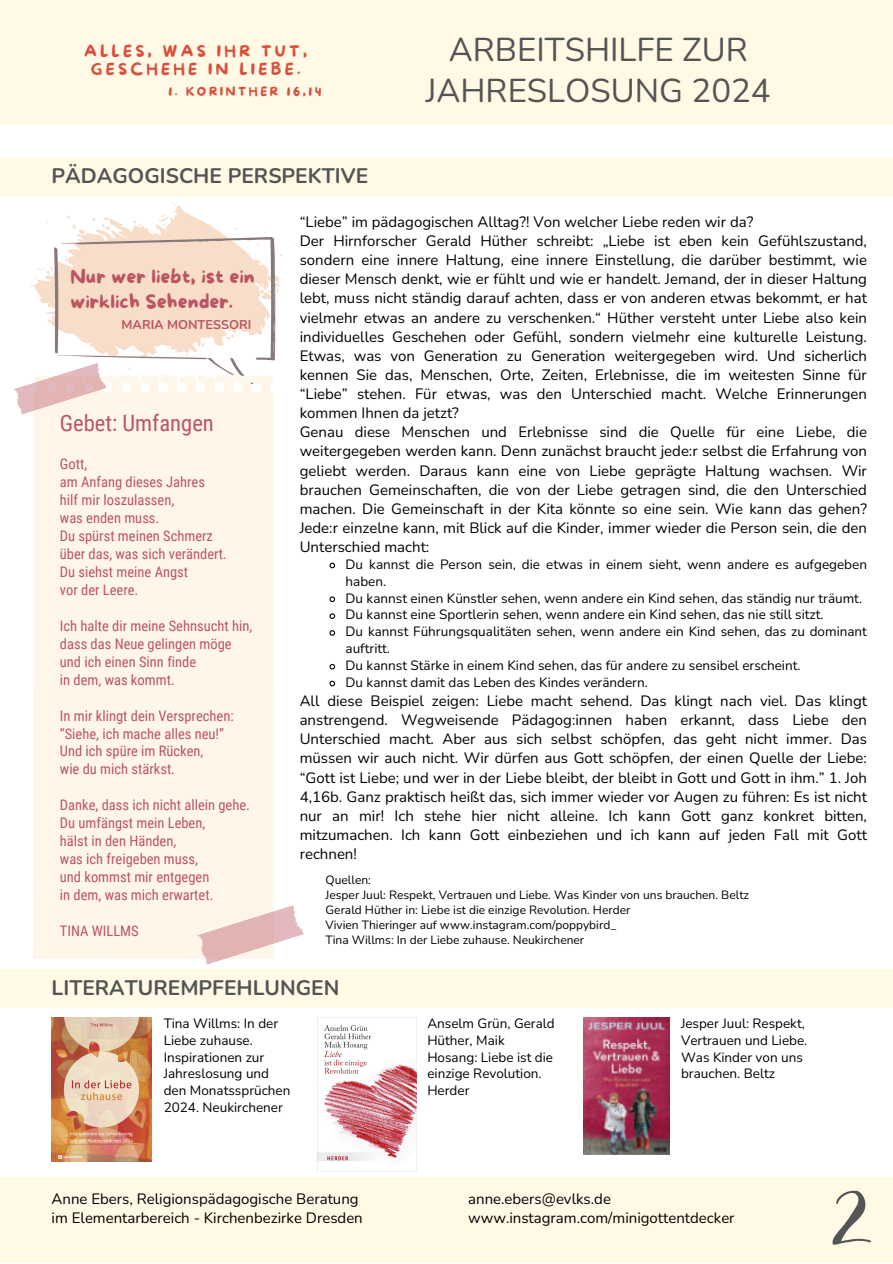
<style>
.page{position:relative;width:893px;height:1264px;background:#fff}
.page>*{position:absolute;margin:0;border:0;box-sizing:border-box;transform-origin:0 0}
.t1{font:33px/40.5px "Nunito";color:#545454;text-align:center}
.t2{font:22.65px "Roboto Condensed";color:#ba5561}
.t3{font:700 21px "Nunito";color:#545454}
.t4{font:19.5px/24.8px "More Sugar";color:#ba5561}
.t5{font:15.75px/18.5px "More Sugar";letter-spacing:.205em;color:#da4e3d;text-align:center}
.t6{font:15px/19px "Nunito";color:#000;text-align:justify}
.t7{font:14.55px "Roboto Condensed";color:#ba5561}
.t8{font:13.5px/16.8px "Nunito";color:#000}
.t9{font:700 12.6px "Nunito";color:#ba5561}
.t10{font:12.3px "More Sugar";letter-spacing:.205em;color:#da4e3d}
.t11{font:12px "Nunito";color:#000}
</style>
<div class="page">
<div style="left:0;top:0;width:892px;height:124px;background:#fff9e5"></div>
<div style="left:0;top:1177px;width:892px;height:85px;background:#fff9e5"></div>
<div style="left:0;top:158px;width:892px;height:39px;background:#fff9e5"></div>
<svg style="left:832px;top:1190px;width:38px;height:54px"></svg>
<img style="left:52px;top:1017px;width:100px;height:144px">
<img style="left:583px;top:1017px;width:86px;height:137px">
<img style="left:317px;top:1017px;width:99px;height:154px">
<img style="left:31px;top:202px;width:265px;height:172px">
<svg style="left:329px;top:562px;width:7px;height:7px"></svg>
<svg style="left:329px;top:596px;width:7px;height:7px"></svg>
<svg style="left:329px;top:613px;width:7px;height:6px"></svg>
<svg style="left:329px;top:630px;width:7px;height:6px"></svg>
<svg style="left:329px;top:663px;width:7px;height:7px"></svg>
<svg style="left:329px;top:680px;width:7px;height:7px"></svg>
<div style="left:34px;top:374px;width:239px;height:314px;background:#fff6e9"></div>
<div style="left:33px;top:688px;width:241px;height:271px;background:#fff6e9"></div>
<svg style="left:197px;top:905px;width:107px;height:60px"></svg>
<svg style="left:14px;top:362px;width:93px;height:53px"></svg>
<div style="left:0;top:969px;width:892px;height:38px;background:#fff9e5"></div>
<p class="t5" style="left:84px;top:42px;width:224px">ALLES, WAS IHR TUT,<br>GESCHEHE IN LIEBE.</p>
<p class="t10" style="left:168px;top:85px;width:154px">1. KORINTHER 16,14</p>
<p class="t3" style="left:52px;top:162px;width:318px">PÄDAGOGISCHE PERSPEKTIVE</p>
<p class="t1" style="left:426px;top:30px;width:346px">ARBEITSHILFE ZUR<br>JAHRESLOSUNG 2024</p>
<p class="t4" style="left:70px;top:265px;width:186px">Nur wer liebt, ist ein wirklich Sehender.</p>
<p class="t9" style="left:122px;top:316px;width:131px">MARIA MONTESSORI</p>
<p class="t2" style="left:60px;top:410px;width:155px">Gebet: Umfangen</p>
<p class="t7" style="left:60px;top:455px;width:29px">Gott,</p>
<p class="t7" style="left:60px;top:473px;width:147px">am Anfang dieses Jahres</p>
<p class="t7" style="left:60px;top:491px;width:116px">hilf mir loszulassen,</p>
<p class="t7" style="left:60px;top:509px;width:101px">was enden muss.</p>
<p class="t7" style="left:60px;top:527px;width:154px">Du spürst meinen Schmerz</p>
<p class="t7" style="left:60px;top:545px;width:168px">über das, was sich verändert.</p>
<p class="t7" style="left:60px;top:563px;width:130px">Du siehst meine Angst</p>
<p class="t7" style="left:60px;top:581px;width:80px">vor der Leere.</p>
<p class="t7" style="left:60px;top:617px;width:194px">Ich halte dir meine Sehnsucht hin,</p>
<p class="t7" style="left:60px;top:635px;width:173px">dass das Neue gelingen möge</p>
<p class="t7" style="left:60px;top:653px;width:138px">und ich einen Sinn finde</p>
<p class="t7" style="left:60px;top:671px;width:116px">in dem, was kommt.</p>
<p class="t7" style="left:60px;top:707px;width:175px">In mir klingt dein Versprechen:</p>
<p class="t7" style="left:60px;top:725px;width:166px">“Siehe, ich mache alles neu!”</p>
<p class="t7" style="left:60px;top:743px;width:145px">Und ich spüre im Rücken,</p>
<p class="t7" style="left:60px;top:761px;width:117px">wie du mich stärkst.</p>
<p class="t7" style="left:60px;top:797px;width:192px">Danke, dass ich nicht allein gehe.</p>
<p class="t7" style="left:60px;top:815px;width:147px">Du umfängst mein Leben,</p>
<p class="t7" style="left:60px;top:833px;width:118px">hälst in den Händen,</p>
<p class="t7" style="left:60px;top:851px;width:139px">was ich freigeben muss,</p>
<p class="t7" style="left:60px;top:869px;width:151px">und kommst mir entgegen</p>
<p class="t7" style="left:60px;top:887px;width:155px">in dem, was mich erwartet.</p>
<p class="t7" style="left:60px;top:922px;width:80px">TINA WILLMS</p>
<p class="t6" style="left:300px;top:212px;width:455px">“Liebe” im pädagogischen Alltag?! Von welcher Liebe reden wir da?</p>
<p class="t6" style="left:300px;top:232px;width:568px">Der Hirnforscher Gerald Hüther schreibt: „Liebe ist eben kein Gefühlszustand, sondern eine innere Haltung, eine innere Einstellung, die darüber bestimmt, wie dieser Mensch denkt, wie er fühlt und wie er handelt. Jemand, der in dieser Haltung lebt, muss nicht ständig darauf achten, dass er von anderen etwas bekommt, er hat vielmehr etwas an andere zu verschenken.“ Hüther versteht unter Liebe also kein individuelles Geschehen oder Gefühl, sondern vielmehr eine kulturelle Leistung.<br>Etwas, was von Generation zu Generation weitergegeben wird. Und sicherlich kennen Sie das, Menschen, Orte, Zeiten, Erlebnisse, die im weitesten Sinne für “Liebe” stehen. Für etwas, was den Unterschied macht. Welche Erinnerungen kommen Ihnen da jetzt?</p>
<p class="t6" style="left:300px;top:423px;width:568px">Genau diese Menschen und Erlebnisse sind die Quelle für eine Liebe, die weitergegeben werden kann. Denn zunächst braucht jede:r selbst die Erfahrung von geliebt werden. Daraus kann eine von Liebe geprägte Haltung wachsen. Wir brauchen Gemeinschaften, die von der Liebe getragen sind, die den Unterschied machen. Die Gemeinschaft in der Kita könnte so eine sein. Wie kann das gehen?<br>Jede:r einzelne kann, mit Blick auf die Kinder, immer wieder die Person sein, die den Unterschied macht:</p>
<p class="t8" style="left:345px;top:556px;width:523px">Du kannst die Person sein, die etwas in einem sieht, wenn andere es aufgegeben haben.</p>
<p class="t8" style="left:345px;top:589px;width:518px">Du kannst einen Künstler sehen, wenn andere ein Kind sehen, das ständig nur träumt.</p>
<p class="t8" style="left:345px;top:606px;width:479px">Du kannst eine Sportlerin sehen, wenn andere ein Kind sehen, das nie still sitzt.</p>
<p class="t8" style="left:345px;top:623px;width:523px">Du kannst Führungsqualitäten sehen, wenn andere ein Kind sehen, das zu dominant auftritt.</p>
<p class="t8" style="left:345px;top:657px;width:456px">Du kannst Stärke in einem Kind sehen, das für andere zu sensibel erscheint.</p>
<p class="t8" style="left:345px;top:674px;width:304px">Du kannst damit das Leben des Kindes verändern.</p>
<p class="t6" style="left:300px;top:691px;width:568px">All diese Beispiel zeigen: Liebe macht sehend. Das klingt nach viel. Das klingt anstrengend. Wegweisende Pädagog:innen haben erkannt, dass Liebe den Unterschied macht. Aber aus sich selbst schöpfen, das geht nicht immer. Das müssen wir auch nicht. Wir dürfen aus Gott schöpfen, der einen Quelle der Liebe: “Gott ist Liebe; und wer in der Liebe bleibt, der bleibt in Gott und Gott in ihm.” 1. Joh 4,16b. Ganz praktisch heißt das, sich immer wieder vor Augen zu führen: Es ist nicht nur an mir! Ich stehe hier nicht alleine. Ich kann Gott ganz konkret bitten, mitzumachen. Ich kann Gott einbeziehen und ich kann auf jeden Fall mit Gott rechnen!</p>
<p class="t11" style="left:325px;top:872px;width:47px">Quellen:</p>
<p class="t11" style="left:325px;top:887px;width:425px">Jesper Juul: Respekt, Vertrauen und Liebe. Was Kinder von uns brauchen. Beltz</p>
<p class="t11" style="left:325px;top:902px;width:306px">Gerald Hüther in: Liebe ist die einzige Revolution. Herder</p>
<p class="t11" style="left:325px;top:917px;width:292px">Vivien Thieringer auf www.instagram.com/poppybird_</p>
<p class="t11" style="left:325px;top:932px;width:260px">Tina Willms: In der Liebe zuhause. Neukirchener</p>
<p class="t3" style="left:52px;top:973px;width:289px">LITERATUREMPFEHLUNGEN</p>
<p class="t8" style="left:164px;top:1014px;width:128px">Tina Willms: In der<br>Liebe zuhause.<br>Inspirationen zur<br>Jahreslosung und den Monatssprüchen<br>2024. Neukirchener</p>
<p class="t8" style="left:427px;top:1014px;width:129px">Anselm Grün, Gerald<br>Hüther, Maik<br>Hosang: Liebe ist die einzige Revolution.<br>Herder</p>
<p class="t8" style="left:681px;top:1014px;width:128px">Jesper Juul: Respekt,<br>Vertrauen und Liebe.<br>Was Kinder von uns brauchen. Beltz</p>
<p class="t6" style="left:52px;top:1188px;width:312px">Anne Ebers, Religionspädagogische Beratung im Elementarbereich - Kirchenbezirke Dresden</p>
<p class="t6" style="left:468px;top:1188px;width:144px">anne.ebers@evlks.de</p>
<p class="t6" style="left:468px;top:1208px;width:268px">www.instagram.com/minigottentdecker</p>
</div>
